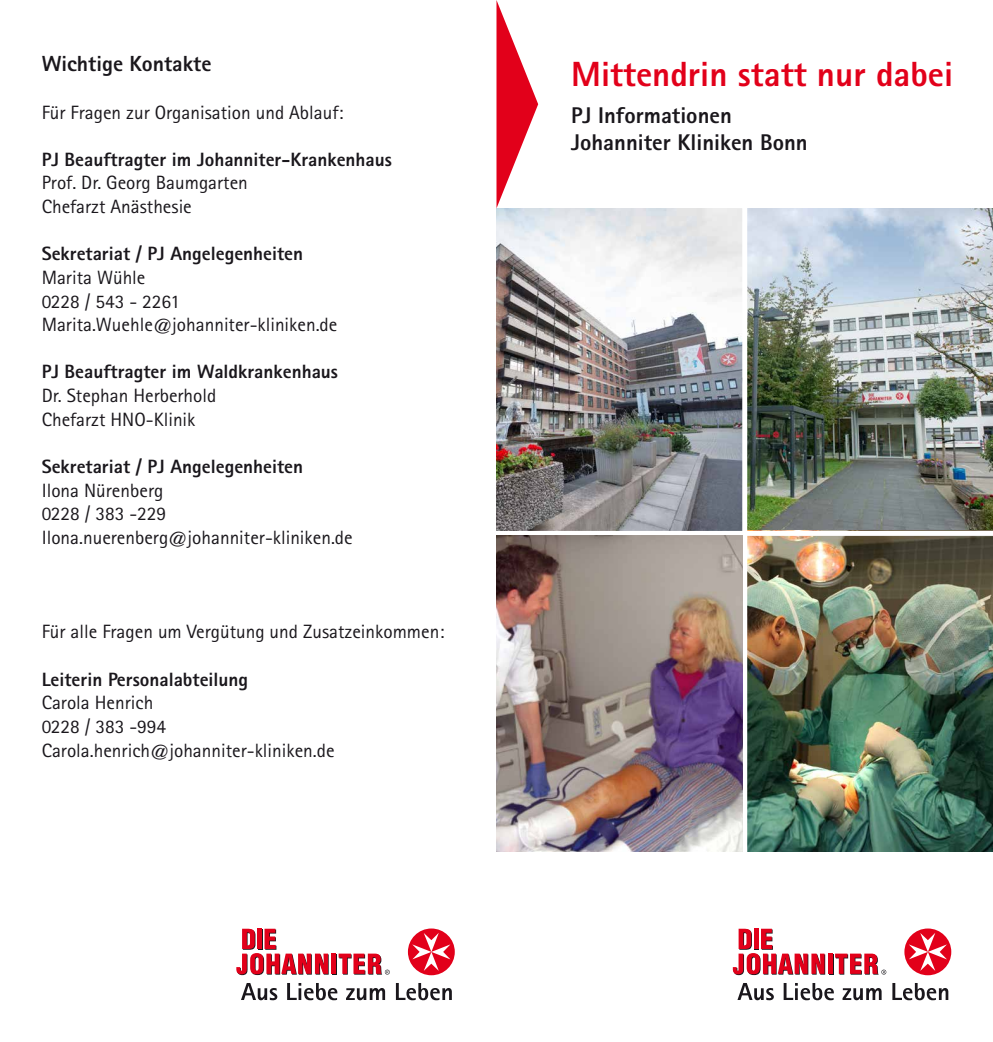
<style>
.page{position:relative;width:993px;height:1042px;background:#fff}
.page>*{position:absolute;margin:0;border:0;box-sizing:border-box;transform-origin:0 0}
.t1{font:800 35px "AT Rotis Sans Serif";color:#e2001a}
.t2{font:800 22.75px/27.3px "AT Rotis Sans Serif";color:#1a171c}
.t3{font:800 21.88px "AT Rotis Sans Serif";color:#1a171c}
.t4{font:19.25px "AT Rotis Sans Serif";color:#1a171c}
.t5{font:800 19.25px "AT Rotis Sans Serif";color:#1a171c}
</style>
<div class="page">
<img style="left:747px;top:208px;width:245px;height:323px">
<img style="left:496px;top:208px;width:246px;height:323px">
<img style="left:747px;top:536px;width:245px;height:315px">
<svg style="left:496px;top:0;width:42px;height:208px"></svg>
<div style="left:828px;top:954px;width:5px;height:20px;background:#e2001a"></div>
<div style="left:827px;top:953px;width:5px;height:21px;background:#e2001a"></div>
<svg style="left:732px;top:928px;width:92px;height:47px"></svg>
<svg style="left:737px;top:983px;width:36px;height:17px"></svg>
<svg style="left:783px;top:983px;width:50px;height:17px"></svg>
<svg style="left:842px;top:988px;width:39px;height:12px"></svg>
<svg style="left:892px;top:983px;width:56px;height:17px"></svg>
<div style="left:904px;top:928px;width:46px;height:47px;background:#e2001a;border-radius:50%"></div>
<svg style="left:908px;top:933px;width:38px;height:38px"></svg>
<svg style="left:835px;top:953px;width:51px;height:21px"></svg>
<div style="left:332px;top:954px;width:5px;height:20px;background:#1a171c"></div>
<div style="left:331px;top:953px;width:5px;height:21px;background:#e2001a"></div>
<svg style="left:236px;top:928px;width:92px;height:47px"></svg>
<svg style="left:241px;top:983px;width:36px;height:17px"></svg>
<svg style="left:287px;top:983px;width:50px;height:17px"></svg>
<svg style="left:346px;top:988px;width:39px;height:12px"></svg>
<svg style="left:396px;top:983px;width:55px;height:17px"></svg>
<div style="left:408px;top:928px;width:46px;height:47px;background:#e2001a;border-radius:50%"></div>
<svg style="left:412px;top:933px;width:38px;height:38px"></svg>
<svg style="left:338px;top:953px;width:51px;height:21px"></svg>
<img style="left:496px;top:536px;width:246px;height:315px">
<p class="t3" style="left:42px;top:50px;width:171px">Wichtige Kontakte</p>
<p class="t4" style="left:42px;top:101px;width:303px">Für Fragen zur Organisation und Ablauf:</p>
<p class="t5" style="left:42px;top:147px;width:352px">PJ Beauftragter im Johanniter-Krankenhaus</p>
<p class="t4" style="left:42px;top:172px;width:207px">Prof. Dr. Georg Baumgarten</p>
<p class="t4" style="left:42px;top:195px;width:152px">Chefarzt Anästhesie</p>
<p class="t5" style="left:42px;top:241px;width:263px">Sekretariat / PJ Angelegenheiten</p>
<p class="t4" style="left:42px;top:266px;width:105px">Marita Wühle</p>
<p class="t4" style="left:42px;top:290px;width:140px">0228 / 543 - 2261</p>
<p class="t4" style="left:42px;top:313px;width:297px">Marita.Wuehle@johanniter-kliniken.de</p>
<p class="t5" style="left:42px;top:360px;width:298px">PJ Beauftragter im Waldkrankenhaus</p>
<p class="t4" style="left:42px;top:384px;width:176px">Dr. Stephan Herberhold</p>
<p class="t4" style="left:42px;top:408px;width:155px">Chefarzt HNO-Klinik</p>
<p class="t5" style="left:42px;top:454px;width:263px">Sekretariat / PJ Angelegenheiten</p>
<p class="t4" style="left:42px;top:479px;width:123px">Ilona Nürenberg</p>
<p class="t4" style="left:42px;top:502px;width:126px">0228 / 383 -229</p>
<p class="t4" style="left:42px;top:526px;width:312px">Ilona.nuerenberg@johanniter-kliniken.de</p>
<p class="t4" style="left:42px;top:620px;width:404px">Für alle Fragen um Vergütung und Zusatzeinkommen:</p>
<p class="t5" style="left:42px;top:667px;width:208px">Leiterin Personalabteilung</p>
<p class="t4" style="left:42px;top:691px;width:113px">Carola Henrich</p>
<p class="t4" style="left:42px;top:715px;width:126px">0228 / 383 -994</p>
<p class="t4" style="left:42px;top:739px;width:294px">Carola.henrich@johanniter-kliniken.de</p>
<p class="t1" style="left:571px;top:51px;width:383px">Mittendrin statt nur dabei</p>
<p class="t2" style="left:571px;top:101px;width:238px">PJ Informationen<br>Johanniter Kliniken Bonn</p>
</div>
